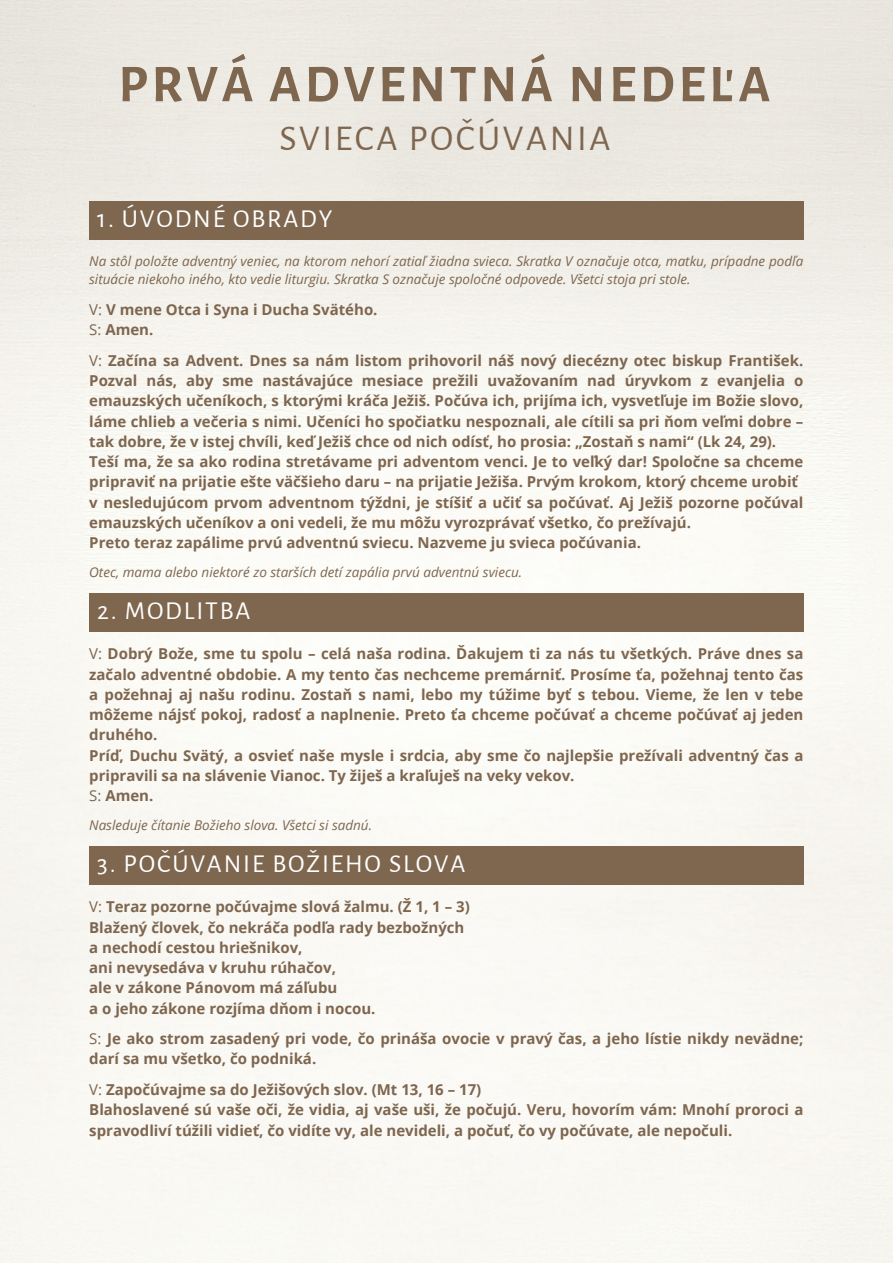
<style>
.page{position:relative;width:893px;height:1264px;background:#fff}
.page>*{position:absolute;margin:0;border:0;box-sizing:border-box;transform-origin:0 0}
.t1{font:700 53.1px "Alegreya Sans";letter-spacing:.07em;color:#7e664f}
.t2{font:36.45px "Alegreya Sans";letter-spacing:.07em;color:#7e664f}
.t3{font:25.95px "Alegreya Sans";letter-spacing:.07em;color:#fff}
.t4{font:700 15px/20.2px "Open Sans";color:#7e664f}
.t5{font:italic 13.5px/18px "Open Sans";color:#7e664f}
.s1{font-weight:400}
</style>
<div class="page">
<img style="left:0;top:0;width:892px;height:1262px">
<div style="left:89px;top:201px;width:714px;height:39px;background:#7e664f"></div>
<div style="left:89px;top:593px;width:714px;height:38px;background:#7e664f"></div>
<div style="left:89px;top:846px;width:714px;height:38px;background:#7e664f"></div>
<p class="t1" style="left:118px;top:59px;width:653px">PRVÁ ADVENTNÁ NEDEĽA</p>
<p class="t2" style="left:279px;top:121px;width:332px">SVIECA POČÚVANIA</p>
<p class="t3" style="left:97px;top:207px;width:236px">1. ÚVODNÉ OBRADY</p>
<p class="t5" style="left:89px;top:252px;width:715px">Na stôl položte adventný veniec, na ktorom nehorí zatiaľ žiadna svieca. Skratka V označuje otca, matku, prípadne podľa situácie niekoho iného, kto vedie liturgiu. Skratka S označuje spoločné odpovede. Všetci stoja pri stole.</p>
<p class="t4" style="left:89px;top:299px;width:290px"><span class="s1">V:</span> V mene Otca i Syna i Ducha Svätého.</p>
<p class="t4" style="left:89px;top:319px;width:66px"><span class="s1">S:</span> Amen.</p>
<p class="t4" style="left:89px;top:350px;width:715px;text-align:justify"><span class="s1">V:</span> Začína sa Advent. Dnes sa nám listom prihovoril náš nový diecézny otec biskup František.<br>Pozval nás, aby sme nastávajúce mesiace prežili uvažovaním nad úryvkom z evanjelia o emauzských učeníkoch, s ktorými kráča Ježiš. Počúva ich, prijíma ich, vysvetľuje im Božie slovo, láme chlieb a večeria s nimi. Učeníci ho spočiatku nespoznali, ale cítili sa pri ňom veľmi dobre – tak dobre, že v istej chvíli, keď Ježiš chce od nich odísť, ho prosia: „Zostaň s nami“ (Lk 24, 29).</p>
<p class="t4" style="left:89px;top:451px;width:715px">Teší ma, že sa ako rodina stretávame pri adventom venci. Je to veľký dar! Spoločne sa chceme pripraviť na prijatie ešte väčšieho daru – na prijatie Ježiša. Prvým krokom, ktorý chceme urobiť</p>
<p class="t4" style="left:89px;top:491px;width:715px">v nesledujúcom prvom adventnom týždni, je stíšiť a učiť sa počúvať. Aj Ježiš pozorne počúval emauzských učeníkov a oni vedeli, že mu môžu vyrozprávať všetko, čo prežívajú.</p>
<p class="t4" style="left:89px;top:532px;width:553px">Preto teraz zapálime prvú adventnú sviecu. Nazveme ju svieca počúvania.</p>
<p class="t5" style="left:89px;top:562px;width:434px">Otec, mama alebo niektoré zo starších detí zapália prvú adventnú sviecu.</p>
<p class="t3" style="left:97px;top:598px;width:155px">2. MODLITBA</p>
<p class="t4" style="left:89px;top:643px;width:715px;text-align:justify"><span class="s1">V:</span> Dobrý Bože, sme tu spolu – celá naša rodina. Ďakujem ti za nás tu všetkých. Práve dnes sa začalo adventné obdobie. A my tento čas nechceme premárniť. Prosíme ťa, požehnaj tento čas a požehnaj aj našu rodinu. Zostaň s nami, lebo my túžime byť s tebou. Vieme, že len v tebe môžeme nájsť pokoj, radosť a naplnenie. Preto ťa chceme počúvať a chceme počúvať aj jeden druhého.</p>
<p class="t4" style="left:89px;top:744px;width:715px">Príď, Duchu Svätý, a osvieť naše mysle i srdcia, aby sme čo najlepšie prežívali adventný čas a pripravili sa na slávenie Vianoc. Ty žiješ a kraľuješ na veky vekov.</p>
<p class="t4" style="left:89px;top:785px;width:66px"><span class="s1">S:</span> Amen.</p>
<p class="t5" style="left:89px;top:815px;width:284px">Nasleduje čítanie Božieho slova. Všetci si sadnú.</p>
<p class="t3" style="left:97px;top:851px;width:369px">3. POČÚVANIE BOŽIEHO SLOVA</p>
<p class="t4" style="left:89px;top:896px;width:382px"><span class="s1">V:</span> Teraz pozorne počúvajme slová žalmu. (Ž 1, 1 – 3)</p>
<p class="t4" style="left:89px;top:916px;width:377px">Blažený človek, čo nekráča podľa rady bezbožných</p>
<p class="t4" style="left:89px;top:936px;width:215px">a nechodí cestou hriešnikov,</p>
<p class="t4" style="left:89px;top:957px;width:248px">ani nevysedáva v kruhu rúhačov,</p>
<p class="t4" style="left:89px;top:977px;width:250px">ale v zákone Pánovom má záľubu</p>
<p class="t4" style="left:89px;top:997px;width:288px">a o jeho zákone rozjíma dňom i nocou.</p>
<p class="t4" style="left:89px;top:1028px;width:715px"><span class="s1">S:</span> Je ako strom zasadený pri vode, čo prináša ovocie v pravý čas, a jeho lístie nikdy nevädne; darí sa mu všetko, čo podniká.</p>
<p class="t4" style="left:89px;top:1079px;width:393px"><span class="s1">V:</span> Započúvajme sa do Ježišových slov. (Mt 13, 16 – 17)</p>
<p class="t4" style="left:89px;top:1099px;width:715px">Blahoslavené sú vaše oči, že vidia, aj vaše uši, že počujú. Veru, hovorím vám: Mnohí proroci a spravodliví túžili vidieť, čo vidíte vy, ale nevideli, a počuť, čo vy počúvate, ale nepočuli.</p>
</div>
